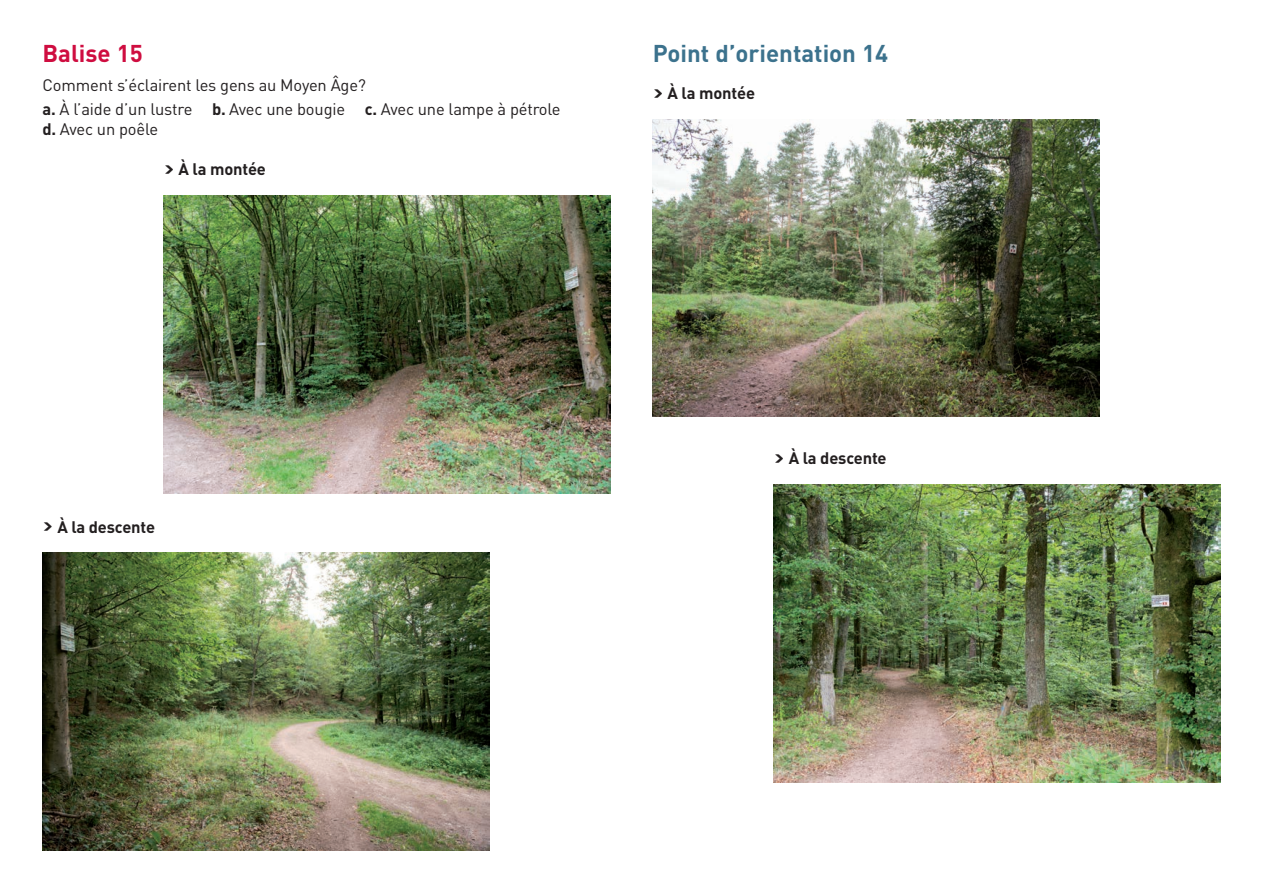
<style>
.page{position:relative;width:1263px;height:893px;background:#fff}
.page>*{position:absolute;margin:0;border:0;box-sizing:border-box;transform-origin:0 0}
.t1{font:700 24px "DIN";color:#3c728d}
.t2{font:700 24px "DIN";color:#cf0d40}
.t3{font:16.5px/24px "DIN";letter-spacing:-.01em;color:#231f20}
.t4{font:700 16.5px "DIN";letter-spacing:-.01em;color:#231f20}
.s1{font-weight:700}
.s2{font-family:"Neo Sans Std";font-weight:900}
</style>
<div class="page">
<img style="left:43px;top:553px;width:446px;height:297px">
<img style="left:164px;top:196px;width:446px;height:297px">
<img style="left:774px;top:485px;width:446px;height:297px">
<img style="left:653px;top:119px;width:446px;height:298px">
<h1 class="t2" style="left:43px;top:38px;width:102px">Balise 15</h1>
<p class="t3" style="left:43px;top:73px;width:520px">Comment s’éclairent les gens au Moyen Âge?<br><span class="s1">a.</span> à l’aide d’un lustre <span class="s1">b.</span> avec une bougie <span class="s1">c.</span> avec une lampe à pétrole</p>
<p class="t3" style="left:43px;top:116px;width:117px"><span class="s1">d.</span> avec un poêle</p>
<p class="t4" style="left:164px;top:159px;width:104px"><span class="s2">&gt;</span> à la montée</p>
<h1 class="t1" style="left:653px;top:38px;width:237px">Point d’orientation 14</h1>
<p class="t4" style="left:653px;top:82px;width:104px"><span class="s2">&gt;</span> à la montée</p>
<p class="t4" style="left:43px;top:516px;width:114px"><span class="s2">&gt;</span> à la descente</p>
<p class="t4" style="left:774px;top:448px;width:114px"><span class="s2">&gt;</span> à la descente</p>
</div>
